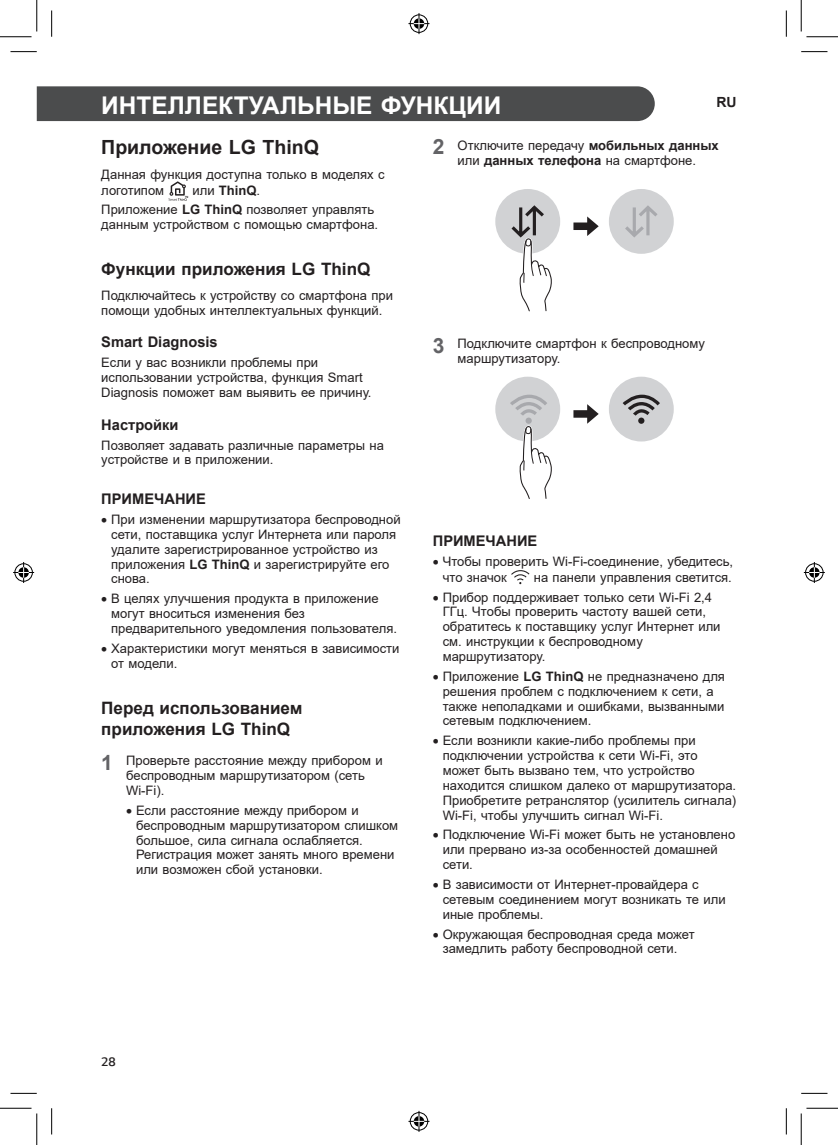
<style>
.page{position:relative;width:838px;height:1145px;background:#fff}
.page>*{position:absolute;margin:0;border:0;box-sizing:border-box;transform-origin:0 0}
.t1{font:700 24.32px "Arial";color:#fff}
.t2{font:700 19.6px "Arial";color:#231f20}
.t3{font:700 17.15px/21px "Arial";color:#231f20}
.t4{font:700 14.7px "Arial";color:#231f20}
.t5{font:300 14px "LG Smart";color:#231f20}
.t6{font:700 14px "Arial";color:#231f20}
.t7{font:12.95px/14.9px "Arial";color:#231f20}
.s1{font-weight:700;font-size:21px;color:#636366}
.s2{font-weight:700}
</style>
<div class="page">
<div style="left:37px;top:86px;width:617px;height:35px;background:#4b4c4d"></div>
<svg style="left:168px;top:181px;width:20px;height:20px"></svg>
<div style="left:608px;top:189px;width:65px;height:65px;background:#d1d2d4;border-radius:50%"></div>
<div style="left:495px;top:189px;width:65px;height:65px;background:#d1d2d4;border-radius:50%"></div>
<svg style="left:573px;top:216px;width:25px;height:20px"></svg>
<svg style="left:508px;top:205px;width:45px;height:107px"></svg>
<svg style="left:625px;top:205px;width:33px;height:33px"></svg>
<div style="left:608px;top:377px;width:65px;height:65px;background:#d1d2d4;border-radius:50%"></div>
<div style="left:495px;top:377px;width:65px;height:65px;background:#d1d2d4;border-radius:50%"></div>
<svg style="left:573px;top:404px;width:25px;height:20px"></svg>
<svg style="left:510px;top:395px;width:42px;height:104px"></svg>
<svg style="left:622px;top:395px;width:38px;height:29px"></svg>
<svg style="left:511px;top:570px;width:18px;height:14px"></svg>
<svg style="left:10px;top:51px;width:27px;height:1px"></svg>
<svg style="left:801px;top:51px;width:26px;height:1px"></svg>
<svg style="left:10px;top:1093px;width:27px;height:1px"></svg>
<svg style="left:801px;top:1093px;width:26px;height:1px"></svg>
<svg style="left:51px;top:10px;width:1px;height:27px"></svg>
<svg style="left:51px;top:1108px;width:1px;height:26px"></svg>
<svg style="left:786px;top:10px;width:1px;height:27px"></svg>
<svg style="left:786px;top:1108px;width:1px;height:26px"></svg>
<hr style="left:0;top:36px;width:32px;height:1px;background:#000">
<hr style="left:806px;top:36px;width:31px;height:1px;background:#000">
<hr style="left:0;top:1108px;width:32px;height:1px;background:#000">
<hr style="left:806px;top:1108px;width:31px;height:1px;background:#000">
<hr style="left:36px;top:0;width:1px;height:31px;background:#000">
<hr style="left:36px;top:1113px;width:1px;height:32px;background:#000">
<hr style="left:800px;top:0;width:1px;height:31px;background:#000">
<hr style="left:800px;top:1113px;width:1px;height:32px;background:#000">
<svg style="left:408px;top:13px;width:21px;height:21px"></svg>
<svg style="left:408px;top:1111px;width:21px;height:21px"></svg>
<svg style="left:13px;top:562px;width:21px;height:21px"></svg>
<svg style="left:803px;top:562px;width:21px;height:21px"></svg>
<h1 class="t1" style="left:101px;top:89px;width:401px">ИНТЕЛЛЕКТУАЛЬНЫЕ ФУНКЦИИ</h1>
<p class="t6" style="left:716px;top:93px;width:22px">RU</p>
<h2 class="t2" style="left:101px;top:133px;width:219px">Приложение LG ThinQ</h2>
<p class="t7" style="left:101px;top:166px;width:285px;line-height:15.8px">Данная функция доступна только в моделях с логотипом</p>
<p class="t7" style="left:433px;top:138px;width:287px;text-align:center"><span class="s1">2</span> Отключите передачу <span class="s2">мобильных данных </span>или <span class="s2">данных телефона</span> на смартфоне.</p>
<p class="t7" style="left:101px;top:180px;width:274px;line-height:19.8px;text-indent:91px">или <span class="s2">ThinQ</span>.<br>Приложение <span class="s2">LG ThinQ</span> позволяет управлять</p>
<p class="t7" style="left:101px;top:217px;width:278px">данным устройством с помощью смартфона.</p>
<h3 class="t3" style="left:101px;top:259px;width:270px">Функции приложения LG ThinQ</h3>
<p class="t7" style="left:101px;top:288px;width:293px">Подключайтесь к устройству со смартфона при помощи удобных интеллектуальных функций.</p>
<p class="t4" style="left:101px;top:332px;width:118px">Smart Diagnosis</p>
<p class="t7" style="left:101px;top:355px;width:272px">Если у вас возникли проблемы при использовании устройства, функция Smart<br>Diagnosis поможет вам выявить ее причину.</p>
<p class="t4" style="left:101px;top:414px;width:79px">Настройки</p>
<p class="t7" style="left:101px;top:437px;width:284px">Позволяет задавать различные параметры на устройстве и в приложении.</p>
<p class="t4" style="left:101px;top:489px;width:106px">ПРИМЕЧАНИЕ</p>
<p class="t7" style="left:111px;top:512px;width:291px;text-indent:-10px">• При изменении маршрутизатора беспроводной сети, поставщика услуг Интернета или пароля удалите зарегистрированное устройство из приложения <span class="s2">LG ThinQ</span> и зарегистрируйте его снова.</p>
<p class="t7" style="left:111px;top:591px;width:287px;text-indent:-10px">• В целях улучшения продукта в приложение могут вноситься изменения без предварительного уведомления пользователя.</p>
<p class="t7" style="left:111px;top:641px;width:290px;text-indent:-10px">• Характеристики могут меняться в зависимости от модели.</p>
<h3 class="t3" style="left:101px;top:697px;width:203px">Перед использованием приложения LG ThinQ</h3>
<p class="t7" style="left:126px;top:753px;width:258px;text-indent:-25px"><span class="s1">1</span> Проверьте расстояние между прибором и беспроводным маршрутизатором (сеть<br>Wi-Fi).</p>
<p class="t7" style="left:136px;top:803px;width:264px;text-indent:-10px">• Если расстояние между прибором и беспроводным маршрутизатором слишком большое, сила сигнала ослабляется.<br>Регистрация может занять много времени или возможен сбой установки.</p>
<p class="t7" style="left:457px;top:336px;width:249px;text-indent:-25px"><span class="s1">3</span> Подключите смартфон к беспроводному маршрутизатору.</p>
<p class="t4" style="left:433px;top:531px;width:106px">ПРИМЕЧАНИЕ</p>
<p class="t7" style="left:442px;top:553px;width:292px;line-height:15.8px;text-indent:-10px">• Чтобы проверить Wi-Fi-соединение, убедитесь, что значок</p>
<p class="t7" style="left:533px;top:570px;width:199px">на панели управления светится.</p>
<p class="t7" style="left:442px;top:589px;width:279px;text-indent:-10px">• Прибор поддерживает только сети Wi-Fi 2,4<br>ГГц. Чтобы проверить частоту вашей сети, обратитесь к поставщику услуг Интернет или см. инструкции к беспроводному маршрутизатору.</p>
<p class="t7" style="left:442px;top:669px;width:284px;text-indent:-10px">• Приложение <span class="s2">LG ThinQ</span> не предназначено для решения проблем с подключением к сети, а также неполадками и ошибками, вызванными сетевым подключением.</p>
<p class="t7" style="left:442px;top:733px;width:295px;text-indent:-10px">• Если возникли какие-либо проблемы при подключении устройства к сети Wi-Fi, это может быть вызвано тем, что устройство находится слишком далеко от маршрутизатора.<br>Приобретите ретранслятор (усилитель сигнала)<br>Wi-Fi, чтобы улучшить сигнал Wi-Fi.</p>
<p class="t7" style="left:442px;top:827px;width:294px;text-indent:-10px">• Подключение Wi-Fi может быть не установлено или прервано из-за особенностей домашней сети.</p>
<p class="t7" style="left:442px;top:877px;width:284px;text-indent:-10px">• В зависимости от Интернет-провайдера с сетевым соединением могут возникать те или иные проблемы.</p>
<p class="t7" style="left:433px;top:927px;width:263px;text-align:center">• Окружающая беспроводная среда может замедлить работу беспроводной сети.</p>
<p class="t5" style="left:101px;top:1055px;width:16px">28</p>
</div>
